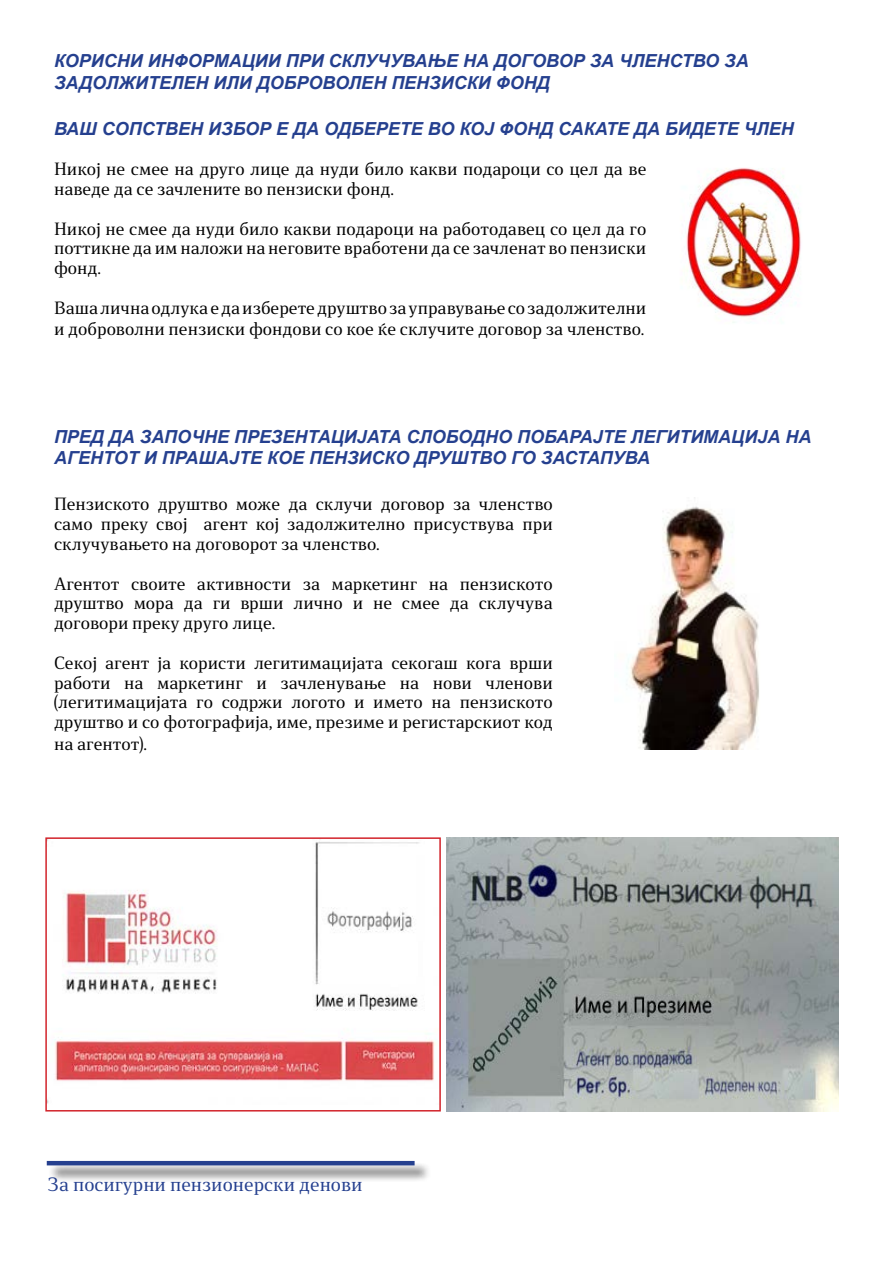
<style>
.page{position:relative;width:893px;height:1263px;background:#fff}
.page>*{position:absolute;margin:0;border:0;box-sizing:border-box;transform-origin:0 0}
.t1{font:italic 700 18px/21.6px "Arial";color:#25408f}
.t2{font:18px "Stobi Serif";color:#25408f}
.t3{font:16.5px/19.8px "Stobi Serif";color:#000;text-align:justify}
</style>
<div class="page">
<div style="left:48px;top:1161px;width:383px;height:21px;background:#000;opacity:.75"></div>
<hr style="left:47px;top:1161px;width:368px;height:4px;background:#25408f">
<img style="left:48px;top:841px;width:388px;height:262px">
<div style="left:45px;top:837px;width:396px;height:274px;border:2px solid #d2232a"></div>
<img style="left:686px;top:168px;width:115px;height:155px">
<img style="left:446px;top:838px;width:393px;height:273px">
<img style="left:626px;top:506px;width:133px;height:244px">
<p class="t1" style="left:54px;top:51px;width:39px">КОРИС</p>
<p class="t1" style="left:117px;top:51px;width:183px">НИ ИНФОРМАЦИИ ПРИ</p>
<p class="t1" style="left:329px;top:51px;width:422px">СКЛУЧУВАЊЕ НА ДОГОВОР ЗА ЧЛЕНСТВО ЗА</p>
<p class="t1" style="left:54px;top:72px;width:68px">ЗАДОЛЖИ</p>
<p class="t1" style="left:148px;top:72px;width:80px">ТЕЛЕН ИЛИ</p>
<p class="t1" style="left:257px;top:72px;width:186px">ДОБР ОВОЛЕН ПЕНЗИС</p>
<p class="t1" style="left:467px;top:72px;width:87px">КИ ФОНД</p>
<p class="t1" style="left:54px;top:119px;width:168px">ВАШ СОПСТВЕН ИЗБ</p>
<p class="t1" style="left:245px;top:119px;width:434px">ОР Е ДА ОДБ ЕРЕТЕ ВО КОЈ ФОНД САКАТЕ ДА БИД</p>
<p class="t1" style="left:704px;top:119px;width:92px">ЕТЕ ЧЛЕН</p>
<p class="t3" style="left:54px;top:159px;width:594px">Никој не смее на друго лице да нуди било какви подароци со цел да ве наведе да се зачлените во пензиски фонд.</p>
<p class="t3" style="left:54px;top:218px;width:594px">Никој не смее да нуди било какви подароци на работодавец со цел да го поттикне да им наложи на неговите вработени да се зачленат во пензиски фонд.</p>
<p class="t3" style="left:54px;top:296px;width:594px;line-height:21.6px">Ваша лична одлука е да изберете друштво за управување со задолжителни и доброволни пензиски фондови со кое ќе склучите договор за членство.</p>
<p class="t1" style="left:54px;top:426px;width:759px">ПРЕД ДА ЗАПОЧНЕ ПРЕЗЕНТАЦИЈАТА СЛ ОБОДНО ПОБАРАЈТЕ ЛЕГИТИМАЦИЈА НА<br>АГЕНТОТ И ПРАШАЈТЕ КОЕ ПЕНЗИС</p>
<p class="t1" style="left:385px;top:448px;width:267px">КО ДРУШТВО ГО ЗАСТАПУВА</p>
<p class="t3" style="left:54px;top:494px;width:500px">Пензиското друштво може да склучи договор за членство само преку свој агент кој задолжително присуствува при склучувањето на договорот за членство.</p>
<p class="t3" style="left:54px;top:573px;width:500px">Агентот своите активности за маркетинг на пензиското друштво мора да ги врши лично и не смее да склучува договори преку друго лице.</p>
<p class="t3" style="left:54px;top:652px;width:500px">Секој агент ја користи легитимацијата секогаш кога врши работи на маркетинг и зачленување на нови членови (легитимацијата го содржи логото и името на пензиското друштво и со фотографија, име, презиме и регистарскиот код</p>
<p class="t3" style="left:54px;top:733px;width:95px">на агентот).</p>
<p class="t2" style="left:48px;top:1171px;width:316px">За посигурни пензионерски денови</p>
</div>
